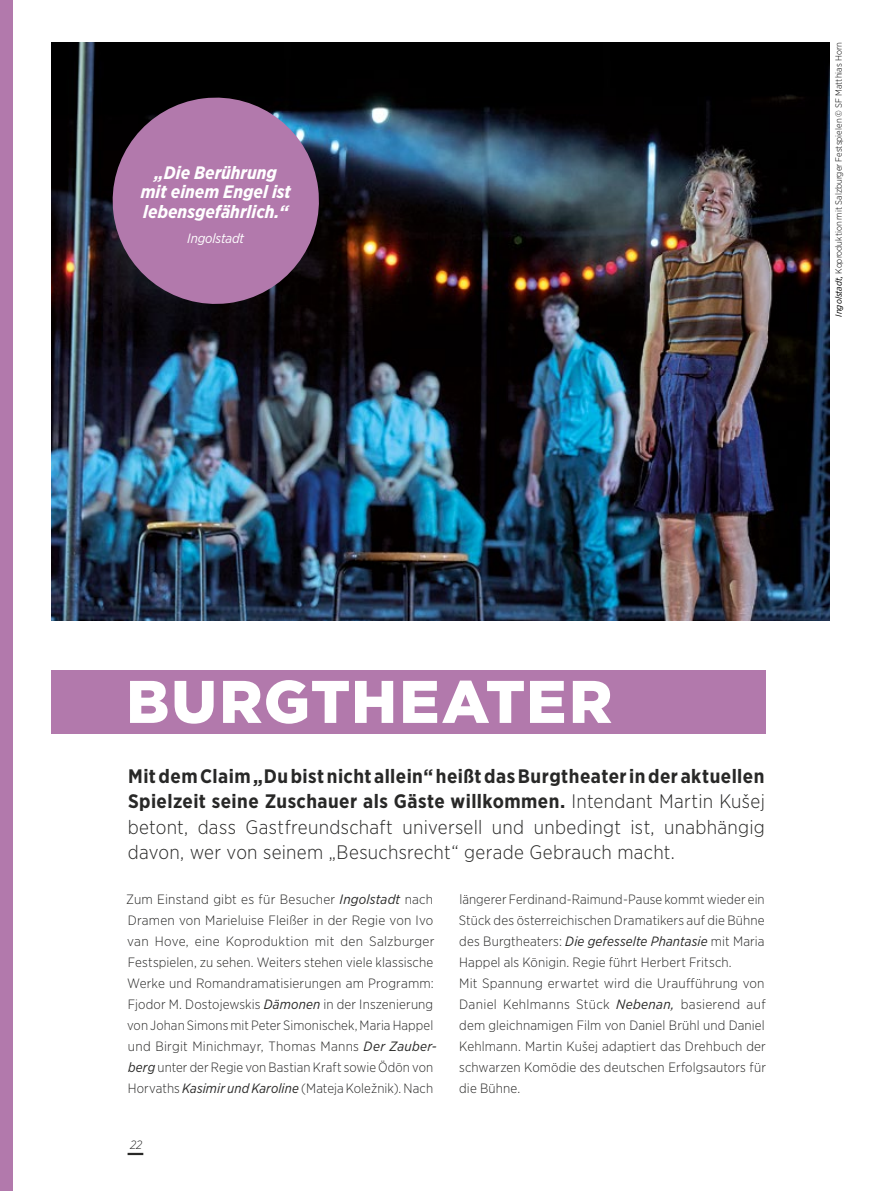
<style>
.page{position:relative;width:893px;height:1191px;background:#fff}
.page>*{position:absolute;margin:0;border:0;box-sizing:border-box;transform-origin:0 0}
.t1{font:900 60px "Gotham";letter-spacing:.03em;color:#fff}
.t2{font:300 19.5px/25.5px "Gotham Narrow";letter-spacing:.015em;color:#282827;text-align:justify}
.t3{font:italic 700 18px/19.5px "Gotham Narrow";color:#fff;text-align:center}
.t4{font:300 13.5px/21px "Gotham Narrow";letter-spacing:.01em;color:#282827}
.t5{font:italic 13.5px "Gotham Narrow";letter-spacing:-.01em;color:#fff}
.t6{font:italic 300 12px "Gotham Narrow";color:#282827}
.t7{font:300 9px "Gotham Narrow";color:#000}
.s1{font-weight:400;font-style:italic}
.s2{font-weight:700}
</style>
<div class="page">
<hr style="left:128px;top:1152px;width:15px;height:3px;background:#282827">
<img style="left:51px;top:43px;width:778px;height:577px">
<div style="left:0;top:0;width:13px;height:1191px;background:#b279ac"></div>
<svg style="left:106px;top:91px;width:219px;height:219px;background:#7f597e"></svg>
<div style="left:51px;top:670px;width:714px;height:64px;background:#b279ac"></div>
<h3 class="t3" style="left:141px;top:163px;width:152px">„Die Berührung mit einem Engel ist lebensgefährlich.“</h3>
<p class="t5" style="left:187px;top:230px;width:58px">Ingolstadt</p>
<p class="t7" style="left:833px;top:317px;width:276px;rotate:-90deg"><span class="s1">Ingolstadt,</span> Koproduktion mit Salzburger Festspielen © SF Matthias Horn</p>
<h1 class="t1" style="left:126px;top:660px;width:487px">BURGTHEATER</h1>
<p class="t2" style="left:128px;top:762px;width:639px"><span class="s2">Mit dem Claim „Du bist nicht allein“ heißt das Burgtheater in der aktuellen Spielzeit seine Zuschauer als Gäste willkommen.</span> Intendant Martin Kušej betont, dass Gastfreundschaft universell und unbedingt ist, unabhängig davon, wer von seinem „Besuchsrecht“ gerade Gebrauch macht.</p>
<p class="t4" style="left:126px;top:888px;width:311px">Zum Einstand gibt es für Besucher <span class="s1">Ingolstadt</span> nach Dramen von Marieluise Fleißer in der Regie von Ivo van Hove, eine Koproduktion mit den Salzburger Festspielen, zu sehen. Weiters stehen viele klassische Werke und Romandramatisierungen am Programm:<br>Fjodor M. Dostojewskis <span class="s1">Dämonen</span> in der Inszenierung von Johan Simons mit Peter Simonischek, Maria Happel und Birgit Minichmayr, Thomas Manns <span class="s1">Der Zauber&shy;berg</span> unter der Regie von Bastian Kraft sowie Ödön von Horvaths <span class="s1">Kasimir und Karoline</span> (Mateja Koležnik). Nach</p>
<p class="t4" style="left:459px;top:888px;width:309px">längerer Ferdinand-Raimund-Pause kommt wieder ein Stück des österreichischen Dramatikers auf die Bühne des Burgtheaters: <span class="s1">Die gefesselte Phantasie</span> mit Maria Happel als Königin. Regie führt Herbert Fritsch.<br>Mit Spannung erwartet wird die Uraufführung von Daniel Kehlmanns Stück <span class="s1">Nebenan,</span> basierend auf dem gleichnamigen Film von Daniel Brühl und Daniel Kehlmann. Martin Kušej adaptiert das Drehbuch der schwarzen Komödie des deutschen Erfolgsautors für die Bühne.</p>
<p class="t6" style="left:130px;top:1137px;width:14px">22</p>
</div>
